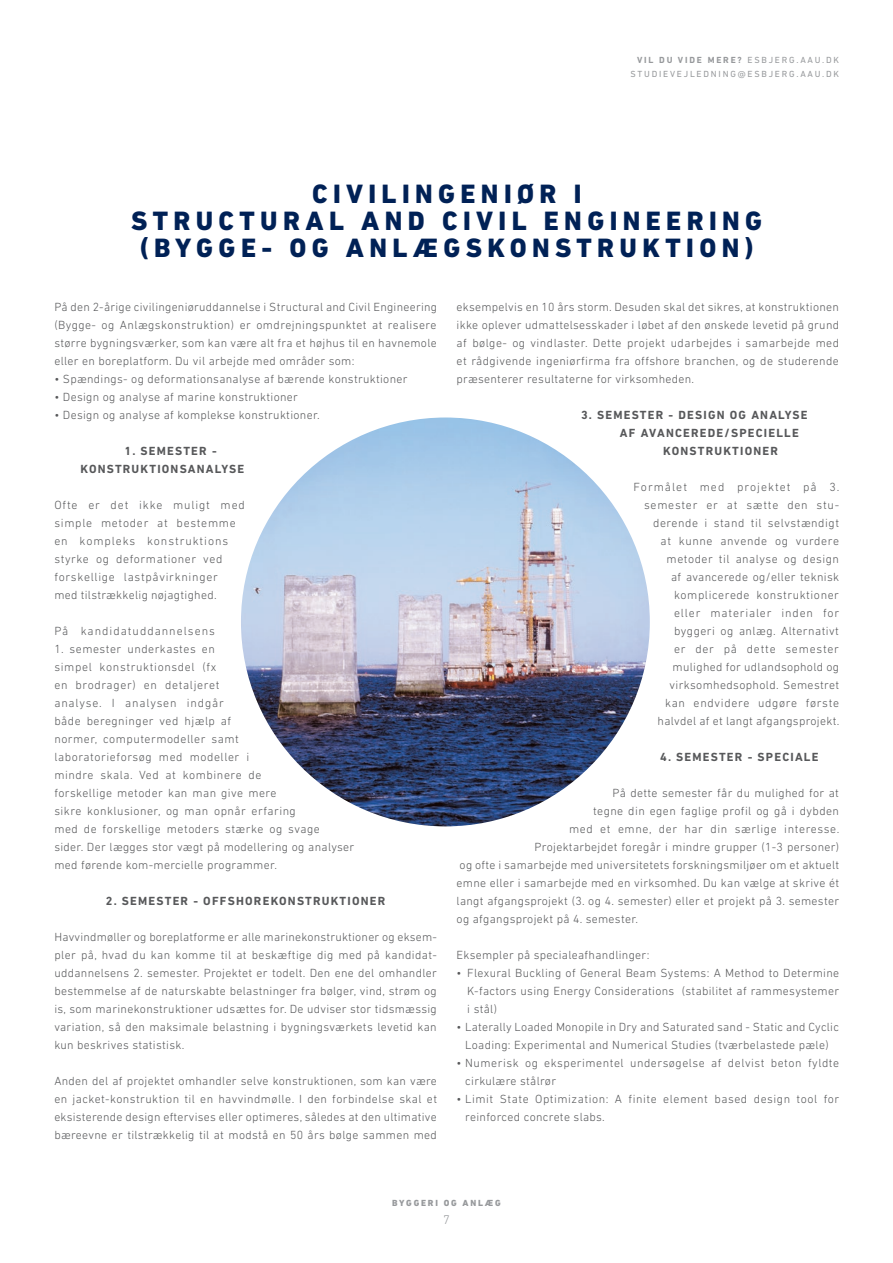
<style>
.page{position:relative;width:893px;height:1263px;background:#fff}
.page>*{position:absolute;margin:0;border:0;box-sizing:border-box;transform-origin:0 0}
.t1{font:800 27px/27px "DIN Next LT Pro";letter-spacing:.2em;color:#002156;text-align:center}
.t2{font:300 12.75px "DIN Next LT Pro";color:#97999c}
.t3{font:300 12px/18px "DIN Next LT Pro";letter-spacing:.025em;color:#57585a;text-align:justify}
.t4{font:300 12px/18px "DIN Next LT Pro";letter-spacing:.045em;color:#57585a}
.t5{font:300 12px/18px "DIN Next LT Pro";letter-spacing:.06em;color:#57585a}
.t6{font:700 12px/18px "DIN Next LT Pro";letter-spacing:.1em;color:#57585a}
.t7{font:300 12px "DIN Next LT Pro";letter-spacing:.05em;color:#57585a}
.t8{font:300 12px "DIN Next LT Pro";letter-spacing:.08em;color:#57585a}
.t9{font:9px/13.5px "DIN Next LT Pro";letter-spacing:.2em;color:#97999c;text-align:right}
.t10{font:800 9px "DIN Next LT Pro";letter-spacing:.2em;color:#97999c}
.s1{font-weight:700}
</style>
<div class="page">
<img style="left:241px;top:417px;width:409px;height:409px;border-radius:204px">
<p class="t9" style="left:630px;top:53px;width:210px"><span class="s1">VIL DU VIDE MERE?</span> ESBJERG.AAU.DK<br>STUDIEVEJLEDNING@ESBJERG.AAU.DK</p>
<h1 class="t1" style="left:131px;top:180px;width:632px">CIVILINGENIØR I<br>STRUCTURAL AND CIVIL ENGINEERING (BYGGE- OG ANLÆGSKONSTRUKTION)</h1>
<p class="t3" style="left:54px;top:297px;width:384px">På den 2-årige civilingeniøruddannelse i Structural and Civil Engineering (Bygge- og Anlægskonstruktion) er omdrejningspunktet at realisere større bygningsværker, som kan være alt fra et højhus til en havnemole eller en boreplatform. Du vil arbejde med områder som:</p>
<p class="t3" style="left:54px;top:369px;width:355px">• Spændings- og deformationsanalyse af bærende konstruktioner</p>
<p class="t3" style="left:54px;top:387px;width:245px">• Design og analyse af marine konstruktioner</p>
<p class="t3" style="left:54px;top:405px;width:267px">• Design og analyse af komplekse konstruktioner.</p>
<p class="t6" style="left:80px;top:441px;width:165px;text-indent:44px">1. SEMESTER -<br>KONSTRUKTIONSANALYSE</p>
<p class="t5" style="left:54px;top:495px;width:192px">Ofte er det ikke muligt med simple metoder at bestemme en kompleks konstruktions styrke og deformationer ved forskellige lastpåvirkninger<br>med tilstrækkelig nøjagtighed.</p>
<p class="t8" style="left:54px;top:624px;width:162px">På kandidatuddannelsens</p>
<p class="t3" style="left:54px;top:639px;width:301px;text-align:left">1. semester underkastes en<br>simpel konstruktionsdel (fx<br>en brodrager) en detaljeret<br>analyse. I analysen indgår<br>både beregninger ved hjælp af<br>normer, computermodeller samt<br>laboratorieforsøg med modeller i<br>mindre skala. Ved at kombinere de<br>forskellige metoder kan man give mere<br>sikre konklusioner, og man opnår erfaring<br>med de forskellige metoders stærke og svage<br>sider. Der lægges stor vægt på modellering og analyser med førende kom-mercielle programmer.</p>
<p class="t6" style="left:106px;top:891px;width:281px">2. SEMESTER - OFFSHOREKONSTRUKTIONER</p>
<p class="t3" style="left:54px;top:927px;width:384px">Havvindmøller og boreplatforme er alle marinekonstruktioner og eksem&shy;pler på, hvad du kan komme til at beskæftige dig med på kandidat&shy;uddannelsens 2. semester. Projektet er todelt. Den ene del omhandler bestemmelse af de naturskabte belastninger fra bølger, vind, strøm og is, som marinekonstruktioner udsættes for. De udviser stor tidsmæssig variation, så den maksimale belastning i bygningsværkets levetid kan kun beskrives statistisk.</p>
<p class="t3" style="left:54px;top:1071px;width:384px">Anden del af projektet omhandler selve konstruktionen, som kan være en jacket-konstruktion til en havvindmølle. I den forbindelse skal et eksisterende design eftervises eller optimeres, således at den ultimative bæreevne er tilstrækkelig til at modstå en 50 års bølge sammen med</p>
<p class="t3" style="left:457px;top:297px;width:384px">eksempelvis en 10 års storm. Desuden skal det sikres, at konstruktionen ikke oplever udmattelsesskader i løbet af den ønskede levetid på grund af bølge- og vindlaster. Dette projekt udarbejdes i samarbejde med et rådgivende ingeniørfirma fra offshore branchen, og de studerende præsenterer resultaterne for virksomheden.</p>
<p class="t6" style="left:581px;top:405px;width:228px">3. SEMESTER - DESIGN OG ANALYSE</p>
<p class="t6" style="left:620px;top:423px;width:180px">AF AVANCEREDE/SPECIELLE</p>
<p class="t6" style="left:663px;top:441px;width:116px">KONSTRUKTIONER</p>
<p class="t3" style="left:634px;top:477px;width:207px;text-align:right">Formålet med projektet på 3. semester er at sætte den stu&shy;derende i stand til selvstændigt<br>at kunne anvende og vurdere metoder til analyse og design<br>af avancerede og/eller teknisk komplicerede konstruktioner<br>eller materialer inden for byggeri og anlæg. Alternativt<br>er der på dette semester mulighed for udlandsophold og virksomhedsophold. Semestret<br>kan endvidere udgøre første halvdel af et langt afgangsprojekt.</p>
<p class="t6" style="left:660px;top:747px;width:160px">4. SEMESTER - SPECIALE</p>
<p class="t3" style="left:613px;top:783px;width:228px">På dette semester får du mulighed for at</p>
<p class="t3" style="left:593px;top:801px;width:247px">tegne din egen faglige profil og gå i dybden</p>
<p class="t7" style="left:569px;top:822px;width:272px">med et emne, der har din særlige interesse.</p>
<p class="t3" style="left:535px;top:837px;width:306px">Projektarbejdet foregår i mindre grupper (1-3 personer)</p>
<p class="t3" style="left:460px;top:855px;width:381px">og ofte i samarbejde med universitetets forskningsmiljøer om et aktuelt</p>
<p class="t3" style="left:457px;top:873px;width:384px">emne eller i samarbejde med en virksomhed. Du kan vælge at skrive ét</p>
<p class="t3" style="left:457px;top:891px;width:384px">langt afgangsprojekt (3. og 4. semester) eller et projekt på 3. semester</p>
<p class="t3" style="left:457px;top:909px;width:183px">og afgangsprojekt på 4. semester.</p>
<p class="t3" style="left:457px;top:945px;width:194px">Eksempler på specialeafhandlinger:</p>
<p class="t3" style="left:467px;top:963px;width:373px;text-indent:-11px">• Flexural Buckling of General Beam Systems: A Method to Determine K-factors using Energy Considerations (stabilitet af rammesystemer i stål)</p>
<p class="t3" style="left:457px;top:1017px;width:384px;text-align:center">• Laterally Loaded Monopile in Dry and Saturated sand - Static and Cyclic<br>Loading: Experimental and Numerical Studies (tværbelastede pæle)</p>
<p class="t4" style="left:465px;top:1053px;width:375px;text-indent:-9px">• Numerisk og eksperimentel undersøgelse af delvist beton fyldte cirkulære stålrør</p>
<p class="t4" style="left:465px;top:1089px;width:376px;text-indent:-9px">• Limit State Optimization: A finite element based design tool for reinforced concrete slabs.</p>
<p class="t10" style="left:392px;top:1198px;width:110px">BYGGERI OG ANLÆG</p>
<p class="t2" style="left:443px;top:1212px;width:8px">7</p>
</div>
